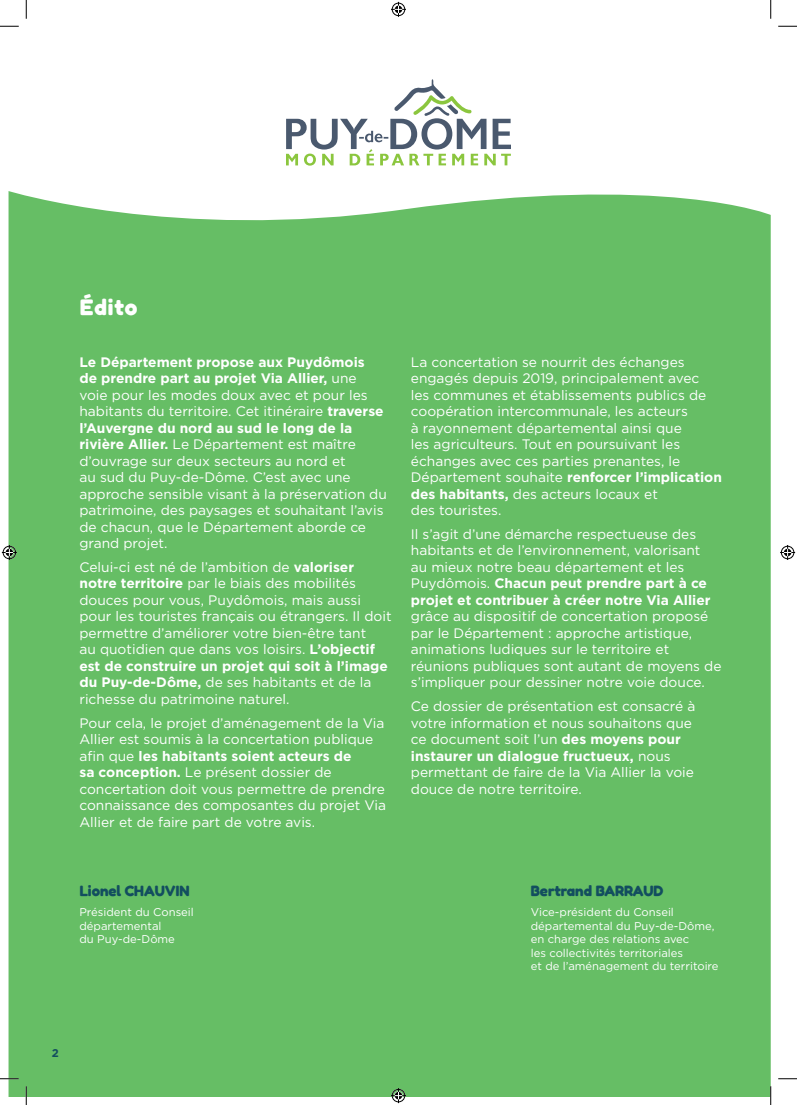
<style>
.page{position:relative;width:797px;height:1105px;background:#fff}
.page>*{position:absolute;margin:0;border:0;box-sizing:border-box;transform-origin:0 0}
.t1{font:700 22.5px "Fredoka";letter-spacing:.04em;color:#fff}
.t2{font:700 15px "Fredoka";color:#134e5f}
.t3{font:13.75px/16.5px "Gotham";color:#fff}
.t4{font:11.25px/13.5px "Gotham";color:#fff}
.t5{font:700 11.25px "Gotham";color:#134e5f}
.s1{font-weight:700}
</style>
<div class="page">
<div style="left:9px;top:191px;width:761px;height:905px;background:#66be65"></div>
<svg style="left:286px;top:79px;width:225px;height:87px"></svg>
<svg style="left:0;top:26px;width:19px;height:1px"></svg>
<svg style="left:778px;top:26px;width:19px;height:1px"></svg>
<svg style="left:0;top:1078px;width:19px;height:1px"></svg>
<svg style="left:778px;top:1078px;width:19px;height:1px"></svg>
<svg style="left:26px;top:0;width:1px;height:19px"></svg>
<svg style="left:26px;top:1086px;width:1px;height:19px"></svg>
<svg style="left:770px;top:0;width:1px;height:19px"></svg>
<svg style="left:770px;top:1086px;width:1px;height:19px"></svg>
<svg style="left:391px;top:2px;width:15px;height:15px"></svg>
<svg style="left:391px;top:1088px;width:15px;height:15px"></svg>
<svg style="left:2px;top:545px;width:15px;height:15px"></svg>
<svg style="left:780px;top:545px;width:15px;height:15px"></svg>
<h1 class="t1" style="left:80px;top:293px;width:59px">Édito</h1>
<p class="t3" style="left:79px;top:353px;width:309px"><span class="s1">Le Département propose aux Puydômois<br>de prendre part au projet Via Allier,</span> une voie pour les modes doux avec et pour les habitants du territoire. Cet itinéraire <span class="s1">traverse l’Auvergne du nord au sud le long de la rivière Allier.</span> Le Département est maître d’ouvrage sur deux secteurs au nord et<br>au sud du Puy-de-Dôme. C’est avec une approche sensible visant à la préservation du patrimoine, des paysages et souhaitant l’avis de chacun, que le Département aborde ce grand projet.</p>
<p class="t3" style="left:79px;top:558px;width:313px">Celui-ci est né de l’ambition de <span class="s1">valoriser notre territoire</span> par le biais des mobilités douces pour vous, Puydômois, mais aussi pour les touristes français ou étrangers. Il doit permettre d’améliorer votre bien-être tant<br>au quotidien que dans vos loisirs. <span class="s1">L’objectif est de construire un projet qui soit à l’image du Puy-de-Dôme,</span> de ses habitants et de la richesse du patrimoine naturel.</p>
<p class="t3" style="left:79px;top:714px;width:308px">Pour cela, le projet d’aménagement de la Via Allier est soumis à la concertation publique afin que <span class="s1">les habitants soient acteurs de<br>sa conception.</span> Le présent dossier de concertation doit vous permettre de prendre connaissance des composantes du projet Via Allier et de faire part de votre avis.</p>
<p class="t3" style="left:411px;top:353px;width:312px">La concertation se nourrit des échanges engagés depuis 2019, principalement avec<br>les communes et établissements publics de coopération intercommunale, les acteurs<br>à rayonnement départemental ainsi que<br>les agriculteurs. Tout en poursuivant les échanges avec ces parties prenantes, le Département souhaite <span class="s1">renforcer l’implication des habitants,</span> des acteurs locaux et<br>des touristes.</p>
<p class="t3" style="left:411px;top:525px;width:301px">Il s’agit d’une démarche respectueuse des habitants et de l’environnement, valorisant au mieux notre beau département et les Puydômois. <span class="s1">Chacun peut prendre part à ce projet et contribuer à créer notre Via Allier</span></p>
<p class="t3" style="left:411px;top:608px;width:312px">grâce au dispositif de concertation proposé par le Département : approche artistique, animations ludiques sur le territoire et réunions publiques sont autant de moyens de s’impliquer pour dessiner notre voie douce.</p>
<p class="t3" style="left:411px;top:698px;width:286px">Ce dossier de présentation est consacré à votre information et nous souhaitons que ce document soit l’un <span class="s1">des moyens pour instaurer un dialogue fructueux,</span> nous permettant de faire de la Via Allier la voie douce de notre territoire.</p>
<p class="t2" style="left:79px;top:881px;width:111px">Lionel CHAUVIN</p>
<p class="t4" style="left:79px;top:905px;width:116px">Président du Conseil départemental<br>du Puy-de-Dôme</p>
<p class="t2" style="left:531px;top:881px;width:134px">Bertrand BARRAUD</p>
<p class="t4" style="left:531px;top:905px;width:189px">Vice-président du Conseil départemental du Puy-de-Dôme, en charge des relations avec<br>les collectivités territoriales<br>et de l’aménagement du territoire</p>
<p class="t5" style="left:52px;top:1045px;width:9px">2</p>
</div>
